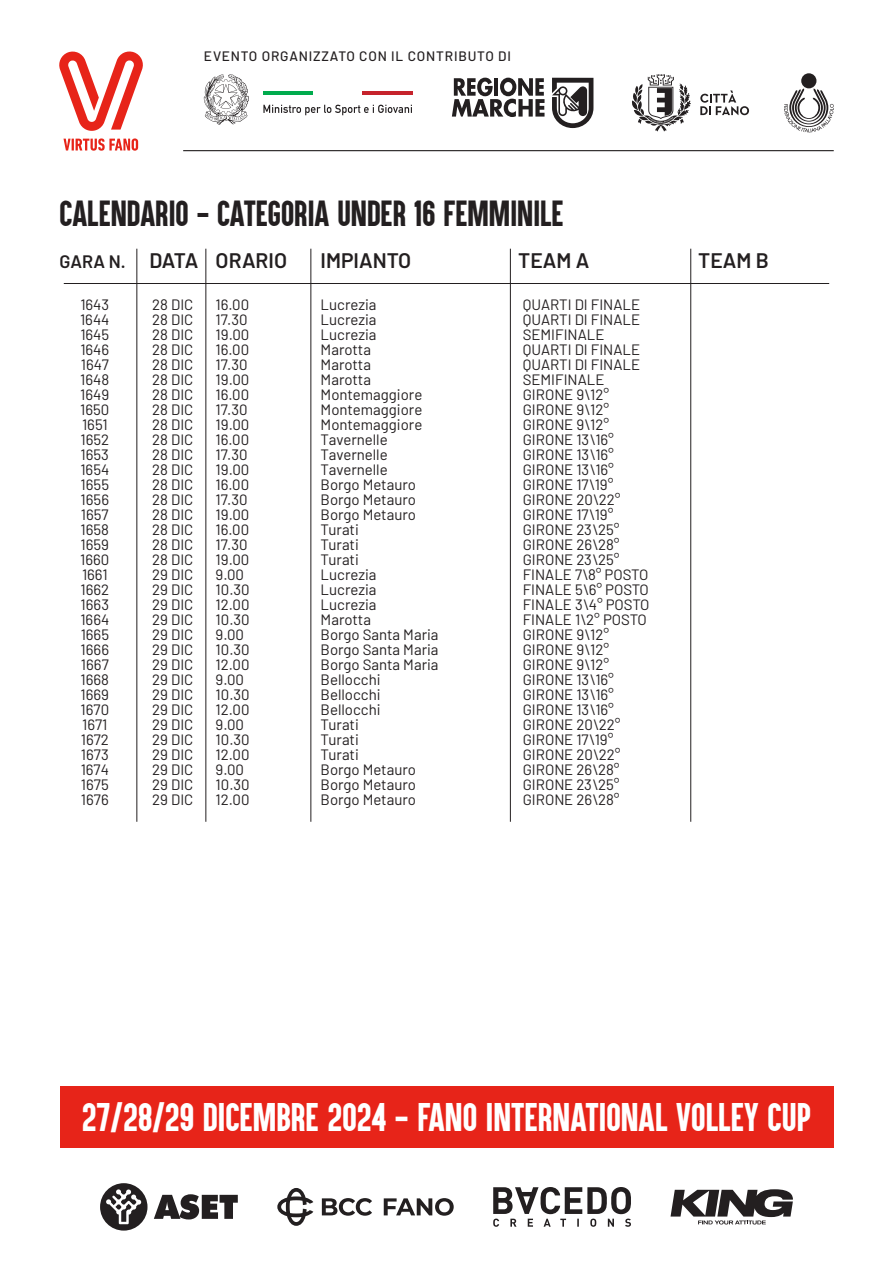
<style>
.page{position:relative;width:893px;height:1263px;background:#fff}
.page>*{position:absolute;margin:0;border:0;box-sizing:border-box;transform-origin:0 0}
.t1{font:33px "Aku&Kamu";color:#fff}
.t2{font:30px "Aku&Kamu";color:#231f20}
.t3{font:600 21px "Barlow";color:#231f20}
.t4{font:15px/15px "Barlow";color:#231f20}
.t5{font:500 13.65px "Barlow";letter-spacing:.06em;color:#231f20}
.s1{font-size:18px}
</style>
<div class="page">
<svg style="left:63px;top:138px;width:75px;height:13px"></svg>
<svg style="left:59px;top:51px;width:84px;height:80px"></svg>
<hr style="left:183px;top:150px;width:651px;height:1px;background:#231f20">
<svg style="left:452px;top:78px;width:92px;height:39px"></svg>
<svg style="left:552px;top:78px;width:41px;height:50px"></svg>
<div style="left:801px;top:73px;width:15px;height:15px;background:#231f20;border-radius:50%"></div>
<svg style="left:784px;top:88px;width:50px;height:44px"></svg>
<svg style="left:632px;top:74px;width:59px;height:58px"></svg>
<svg style="left:700px;top:90px;width:49px;height:25px"></svg>
<hr style="left:363px;top:92px;width:50px;height:3px;background:#c6232c">
<hr style="left:263px;top:92px;width:50px;height:3px;background:#00ab4d">
<svg style="left:263px;top:105px;width:149px;height:10px"></svg>
<svg style="left:204px;top:74px;width:45px;height:51px"></svg>
<svg style="left:493px;top:1187px;width:138px;height:40px"></svg>
<svg style="left:670px;top:1189px;width:123px;height:35px"></svg>
<svg style="left:154px;top:1194px;width:84px;height:25px"></svg>
<svg style="left:100px;top:1183px;width:47px;height:47px"></svg>
<svg style="left:277px;top:1188px;width:95px;height:38px"></svg>
<svg style="left:384px;top:1198px;width:70px;height:18px"></svg>
<div style="left:60px;top:1086px;width:773px;height:61px;background:#e72419"></div>
<hr style="left:206px;top:249px;width:1px;height:573px;background:#231f20">
<hr style="left:64px;top:283px;width:765px;height:1px;background:#231f20">
<hr style="left:311px;top:249px;width:1px;height:573px;background:#231f20">
<hr style="left:510px;top:249px;width:1px;height:573px;background:#231f20">
<hr style="left:690px;top:249px;width:1px;height:573px;background:#231f20">
<hr style="left:137px;top:249px;width:1px;height:573px;background:#231f20">
<p class="t5" style="left:204px;top:46px;width:309px">EVENTO ORGANIZZATO CON IL CONTRIBUTO DI</p>
<h2 class="t2" style="left:60px;top:194px;width:506px">CALENDARIO - CATEGORIA UNDER 16 FEMMINILE</h2>
<h3 class="t3" style="left:60px;top:245px;width:229px"><span class="s1">GARA N.</span> DATA ORARIO</h3>
<h3 class="t3" style="left:321px;top:245px;width:92px">IMPIANTO</h3>
<h3 class="t3" style="left:518px;top:245px;width:73px">TEAM A</h3>
<h3 class="t3" style="left:698px;top:245px;width:72px">TEAM B</h3>
<p class="t4" style="left:80px;top:296px;width:31px">1643<br>1644<br>1645<br>1646<br>1647<br>1648<br>1649<br>1650<br>1651<br>1652<br>1653<br>1654<br>1655<br>1656<br>1657<br>1658<br>1659<br>1660<br>1661<br>1662<br>1663<br>1664<br>1665<br>1666<br>1667<br>1668<br>1669<br>1670<br>1671<br>1672<br>1673<br>1674<br>1675<br>1676</p>
<p class="t4" style="left:152px;top:296px;width:43px;text-align:justify">28 DIC 28 DIC 28 DIC 28 DIC 28 DIC 28 DIC 28 DIC 28 DIC 28 DIC 28 DIC 28 DIC 28 DIC 28 DIC 28 DIC 28 DIC 28 DIC 28 DIC 28 DIC 29 DIC 29 DIC 29 DIC 29 DIC 29 DIC 29 DIC 29 DIC 29 DIC 29 DIC 29 DIC 29 DIC 29 DIC 29 DIC 29 DIC 29 DIC 29 DIC</p>
<p class="t4" style="left:523px;top:296px;width:128px">QUARTI DI FINALE<br>QUARTI DI FINALE<br>SEMIFINALE<br>QUARTI DI FINALE<br>QUARTI DI FINALE<br>SEMIFINALE<br>GIRONE 9\12°<br>GIRONE 9\12°<br>GIRONE 9\12°<br>GIRONE 13\16°<br>GIRONE 13\16°<br>GIRONE 13\16°<br>GIRONE 17\19°<br>GIRONE 20\22°<br>GIRONE 17\19°<br>GIRONE 23\25°<br>GIRONE 26\28°<br>GIRONE 23\25°<br>FINALE 7\8° POSTO<br>FINALE 5\6° POSTO<br>FINALE 3\4° POSTO<br>FINALE 1\2° POSTO<br>GIRONE 9\12°<br>GIRONE 9\12°<br>GIRONE 9\12°<br>GIRONE 13\16°<br>GIRONE 13\16°<br>GIRONE 13\16°<br>GIRONE 20\22°<br>GIRONE 17\19°<br>GIRONE 20\22°<br>GIRONE 26\28°<br>GIRONE 23\25°<br>GIRONE 26\28°</p>
<p class="t4" style="left:216px;top:296px;width:36px">16.00<br>17.30<br>19.00<br>16.00<br>17.30<br>19.00<br>16.00<br>17.30<br>19.00<br>16.00<br>17.30<br>19.00<br>16.00<br>17.30<br>19.00<br>16.00<br>17.30<br>19.00<br>9.00<br>10.30<br>12.00<br>10.30<br>9.00<br>10.30<br>12.00<br>9.00<br>10.30<br>12.00<br>9.00<br>10.30<br>12.00<br>9.00<br>10.30<br>12.00</p>
<p class="t4" style="left:321px;top:296px;width:120px">Lucrezia<br>Lucrezia<br>Lucrezia<br>Marotta<br>Marotta<br>Marotta<br>Montemaggiore<br>Montemaggiore<br>Montemaggiore<br>Tavernelle<br>Tavernelle<br>Tavernelle<br>Borgo Metauro<br>Borgo Metauro<br>Borgo Metauro<br>Turati<br>Turati<br>Turati<br>Lucrezia<br>Lucrezia<br>Lucrezia<br>Marotta<br>Borgo Santa Maria<br>Borgo Santa Maria<br>Borgo Santa Maria<br>Bellocchi<br>Bellocchi<br>Bellocchi<br>Turati<br>Turati<br>Turati<br>Borgo Metauro<br>Borgo Metauro<br>Borgo Metauro</p>
<h1 class="t1" style="left:82px;top:1095px;width:730px">27/28/29 DICEMBRE 2024 - FANO INTERNATIONAL VOLLEY CUP</h1>
</div>
